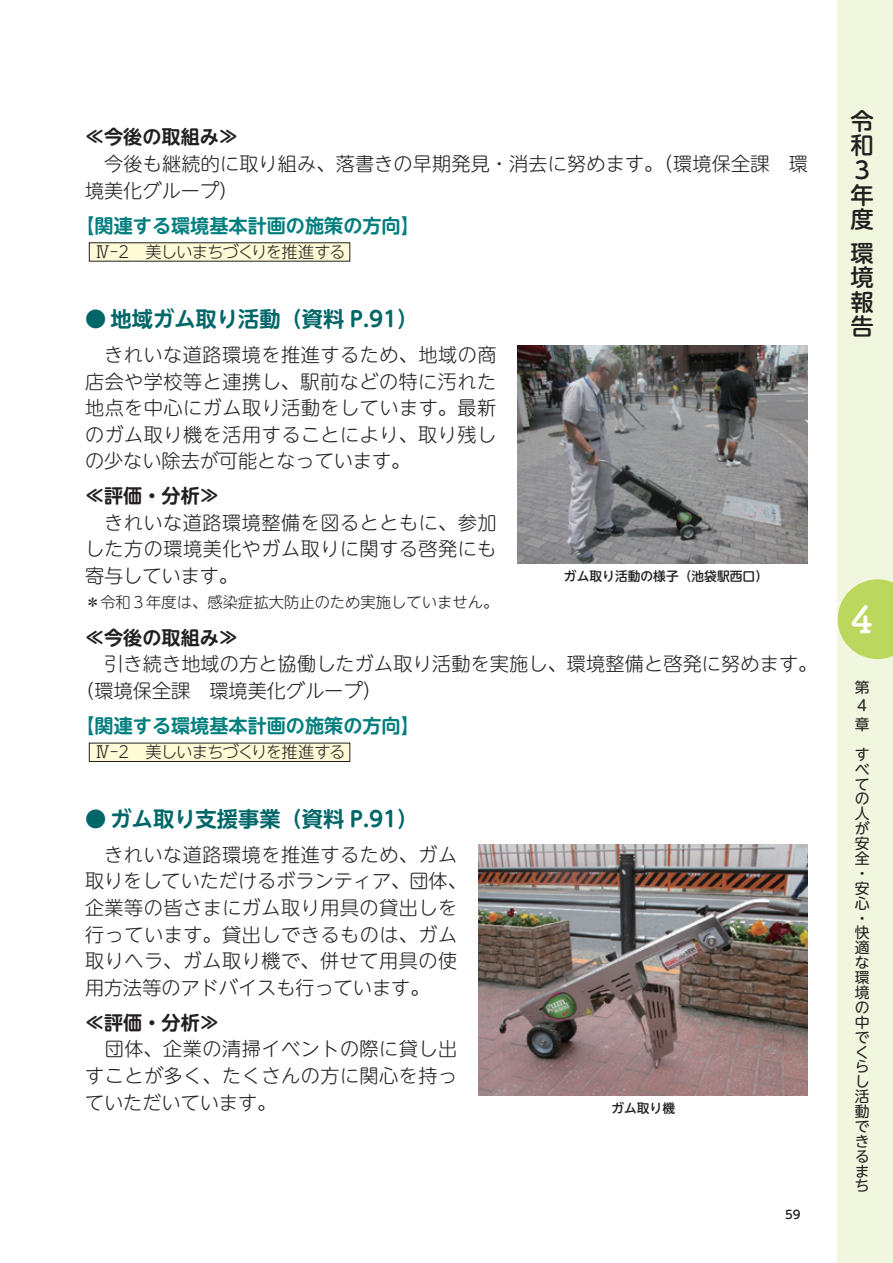
<style>
.page{position:relative;width:893px;height:1263px;background:#fff}
.page>*{position:absolute;margin:0;border:0;box-sizing:border-box;transform-origin:0 0}
.t1{font:37.2px "Tsuku B Rd Gothic Std B";color:#fff}
.t2{font:500 23.4px/24.6px "UD Shin M Go Pro";color:#231f20}
.t3{font:700 21.3px "UD Shin M Go Pro De";color:#016668}
.t4{font:300 19.2px/26.5px "UD Shin M Go Pro";letter-spacing:.025em;color:#231f20;text-align:justify}
.t5{font:700 19.2px "UD Shin M Go Pro De";color:#007e7d}
.t6{font:700 19.2px "UD Shin M Go Pro De";color:#231f20}
.t7{font:300 16.2px "UD Shin M Go Pro";letter-spacing:-.055em;color:#231f20}
.t8{font:300 15.3px "UD Shin M Go Pro";color:#231f20}
.t9{font:14.85px/14.9px "UD Shin M Go Pro";color:#231f20}
.t10{font:500 12.75px "UD Shin M Go Pro";color:#231f20}
.t11{font:500 11.7px "UD Shin M Go Pro";color:#231f20}
</style>
<div class="page">
<div style="left:838px;top:0;width:55px;height:1263px;background:#f1f7df"></div>
<svg style="left:838px;top:579px;width:55px;height:80px"></svg>
<div style="left:89px;top:743px;width:261px;height:18px;background:#fffbd6"></div>
<div style="left:89px;top:743px;width:261px;height:19px;border:1px solid #231f20"></div>
<div style="left:89px;top:243px;width:261px;height:18px;background:#fffbd6"></div>
<img style="left:479px;top:844px;width:329px;height:251px">
<img style="left:518px;top:345px;width:290px;height:218px">
<p class="t6" style="left:85px;top:121px;width:155px">≪今後の取組み≫</p>
<p class="t4" style="left:85px;top:149px;width:724px;text-indent:19px">今後も継続的に取り組み、落書きの早期発見・消去に努めます。（環境保全課　環境美化グループ）</p>
<p class="t5" style="left:75px;top:210px;width:346px">【関連する環境基本計画の施策の方向】</p>
<p class="t7" style="left:95px;top:239px;width:252px">Ⅳ-2　美しいまちづくりを推進する</p>
<p class="t3" style="left:85px;top:301px;width:335px">● 地域ガム取り活動（資料 P.91）</p>
<p class="t4" style="left:85px;top:340px;width:413px;text-indent:19px">きれいな道路環境を推進するため、地域の商店会や学校等と連携し、駅前などの特に汚れた地点を中心にガム取り活動をしています。最新のガム取り機を活用することにより、取り残しの少ない除去が可能となっています。</p>
<p class="t6" style="left:85px;top:480px;width:135px">≪評価・分析≫</p>
<p class="t4" style="left:85px;top:508px;width:413px;text-indent:19px">きれいな道路環境整備を図るとともに、参加した方の環境美化やガム取りに関する啓発にも寄与しています。</p>
<p class="t8" style="left:85px;top:590px;width:415px">＊令和３年度は、感染症拡大防止のため実施していません。</p>
<p class="t6" style="left:85px;top:622px;width:155px">≪今後の取組み≫</p>
<p class="t4" style="left:75px;top:650px;width:743px;text-indent:29px">引き続き地域の方と協働したガム取り活動を実施し、環境整備と啓発に努めます。（環境保全課　環境美化グループ）</p>
<p class="t5" style="left:75px;top:710px;width:346px">【関連する環境基本計画の施策の方向】</p>
<p class="t7" style="left:95px;top:739px;width:252px">Ⅳ-2　美しいまちづくりを推進する</p>
<p class="t10" style="left:564px;top:566px;width:206px">ガム取り活動の様子（池袋駅西口）</p>
<p class="t3" style="left:85px;top:801px;width:335px">● ガム取り支援事業（資料 P.91）</p>
<p class="t4" style="left:85px;top:840px;width:383px;text-align:left;text-indent:19px">きれいな道路環境を推進するため、ガム取りをしていただけるボランティア、団体、企業等の皆さまにガム取り用具の貸出しを行っています。貸出しできるものは、ガム取りヘラ、ガム取り機で、併せて用具の使用方法等のアドバイスも行っています。</p>
<p class="t6" style="left:85px;top:1007px;width:135px">≪評価・分析≫</p>
<p class="t4" style="left:85px;top:1035px;width:374px">　団体、企業の清掃イベントの際に貸し出すことが多く、たくさんの方に関心を持っていただいています。</p>
<p class="t10" style="left:611px;top:1097px;width:65px">ガム取り機</p>
<p class="t11" style="left:785px;top:1205px;width:17px">59</p>
<p class="t2" style="left:850px;top:108px;width:24px">令和<br>3年度</p>
<p class="t2" style="left:850px;top:239px;width:24px;text-align:justify">環境報告</p>
<h1 class="t1" style="left:850px;top:590px;width:24px">4</h1>
<p class="t9" style="left:855px;top:677px;width:16px;line-height:18.6px">第<br>4章</p>
<p class="t9" style="left:855px;top:746px;width:17px">すべての人が安全・安心・快適な環境の中でくらし活動できるまち</p>
</div>
